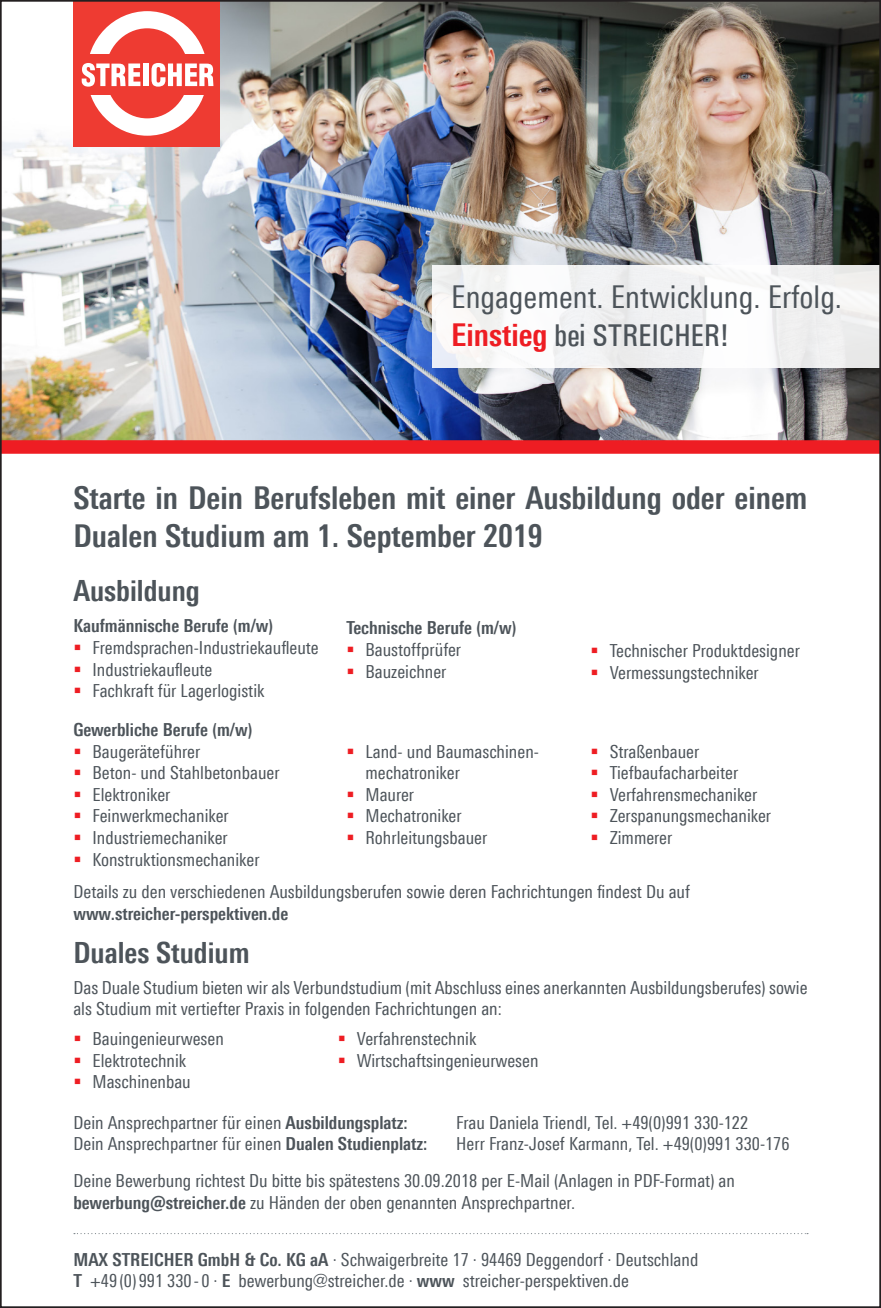
<style>
.page{position:relative;width:881px;height:1308px;background:#fff}
.page>*{position:absolute;margin:0;border:0;box-sizing:border-box;transform-origin:0 0}
.t1{font:700 condensed 31.5px/37.8px "Univers Next Pro";color:#4d545a}
.t2{font:31.5px "Linotype Univers 420 Cn";color:#4d545a}
.t3{font:500 condensed 31.5px "Univers";color:#4d545a}
.t4{font:700 condensed 29.25px "Univers Next Pro";color:#4d545a}
.t5{font:18px/21.6px "Linotype Univers 420 Cn";color:#4d545a}
.t6{font:700 condensed 18px "Univers Next Pro";color:#4d545a}
.s1{font-family:"Univers Next Pro";font-weight:700;color:#ee1d23}
.s2{font-family:"Univers Next Pro";font-weight:700;font-stretch:condensed}
</style>
<div class="page">
<img style="left:3px;top:3px;width:874px;height:437px">
<div style="left:73px;top:0;width:147px;height:147px;background:#ee3b32"></div>
<div style="left:87px;top:11px;width:120px;height:125px;background:#fff;border-radius:50%"></div>
<div style="left:105px;top:28px;width:84px;height:90px;background:#ee3b32;border-radius:50%"></div>
<div style="left:77px;top:54px;width:142px;height:41px;background:#ee3b32"></div>
<svg style="left:82px;top:63px;width:58px;height:24px"></svg>
<div style="left:143px;top:63px;width:6px;height:23px;background:#fff"></div>
<svg style="left:151px;top:63px;width:62px;height:24px"></svg>
<div style="left:432px;top:265px;width:448px;height:102px;background:#f2f2f3"></div>
<div style="left:0;top:440px;width:880px;height:14px;background:#ee1d23"></div>
<svg style="left:74px;top:1233px;width:733px;height:1px"></svg>
<p class="t2" style="left:451px;top:279px;width:392px">Engagement. Entwicklung. Erfolg.</p>
<p class="t3" style="left:451px;top:317px;width:279px"><span class="s1">Einstieg</span> bei STREICHER!</p>
<p class="t1" style="left:73px;top:479px;width:735px">Starte in Dein Berufsleben mit einer Ausbildung oder einem<br>Dualen Studium am 1. September 2019</p>
<p class="t4" style="left:73px;top:573px;width:128px">Ausbildung</p>
<p class="t6" style="left:73px;top:615px;width:201px">Kaufmännische Berufe (m/w)</p>
<p class="t5" style="left:92px;top:636px;width:228px">Fremdsprachen-Industriekaufleute</p>
<p class="t5" style="left:92px;top:658px;width:121px">Industriekaufleute</p>
<p class="t5" style="left:92px;top:680px;width:173px">Fachkraft für Lagerlogistik</p>
<p class="t6" style="left:73px;top:719px;width:181px">Gewerbliche Berufe (m/w)</p>
<p class="t5" style="left:92px;top:740px;width:109px">Baugeräteführer</p>
<p class="t5" style="left:92px;top:762px;width:188px">Beton- und Stahlbetonbauer</p>
<p class="t5" style="left:92px;top:783px;width:79px">Elektroniker</p>
<p class="t5" style="left:92px;top:805px;width:138px">Feinwerkmechaniker</p>
<p class="t5" style="left:92px;top:826px;width:137px">Industriemechaniker</p>
<p class="t5" style="left:92px;top:848px;width:168px">Konstruktionsmechaniker</p>
<p class="t6" style="left:346px;top:617px;width:172px">Technische Berufe (m/w)</p>
<p class="t5" style="left:365px;top:638px;width:97px">Baustoffprüfer</p>
<p class="t5" style="left:365px;top:660px;width:82px">Bauzeichner</p>
<p class="t5" style="left:609px;top:640px;width:192px">Technischer Produktdesigner</p>
<p class="t5" style="left:609px;top:661px;width:151px">Vermessungstechniker</p>
<p class="t5" style="left:609px;top:740px;width:91px">Straßenbauer</p>
<p class="t5" style="left:609px;top:762px;width:130px">Tiefbaufacharbeiter</p>
<p class="t5" style="left:609px;top:783px;width:149px">Verfahrensmechaniker</p>
<p class="t5" style="left:609px;top:805px;width:163px">Zerspanungsmechaniker</p>
<p class="t5" style="left:609px;top:826px;width:64px">Zimmerer</p>
<p class="t5" style="left:365px;top:740px;width:175px">Land- und Baumaschinen&shy;mechatroniker</p>
<p class="t5" style="left:365px;top:783px;width:50px">Maurer</p>
<p class="t5" style="left:365px;top:805px;width:98px">Mechatroniker</p>
<p class="t5" style="left:365px;top:826px;width:123px">Rohrleitungsbauer</p>
<p class="t5" style="left:73px;top:881px;width:618px">Details zu den verschiedenen Ausbildungsberufen sowie deren Fachrichtungen findest Du auf <span class="s2">www.streicher-perspektiven.de</span></p>
<p class="t4" style="left:73px;top:935px;width:178px">Duales Studium</p>
<p class="t5" style="left:73px;top:976px;width:735px">Das Duale Studium bieten wir als Verbundstudium (mit Abschluss eines anerkannten Ausbildungsberufes) sowie als Studium mit vertiefter Praxis in folgenden Fachrichtungen an:</p>
<p class="t5" style="left:92px;top:1027px;width:133px">Bauingenieurwesen</p>
<p class="t5" style="left:92px;top:1049px;width:95px">Elektrotechnik</p>
<p class="t5" style="left:92px;top:1071px;width:100px">Maschinenbau</p>
<p class="t5" style="left:357px;top:1027px;width:121px">Verfahrenstechnik</p>
<p class="t5" style="left:357px;top:1049px;width:183px">Wirtschaftsingenieurwesen</p>
<p class="t5" style="left:73px;top:1111px;width:336px">Dein Ansprechpartner für einen <span class="s2">Ausbildungsplatz:</span></p>
<p class="t5" style="left:456px;top:1111px;width:293px">Frau Daniela Triendl, Tel. +49(0)991 330-122</p>
<p class="t5" style="left:73px;top:1133px;width:355px">Dein Ansprechpartner für einen <span class="s2">Dualen Studienplatz:</span></p>
<p class="t5" style="left:456px;top:1133px;width:334px">Herr Franz-Josef Karmann, Tel. +49(0)991 330-176</p>
<p class="t5" style="left:73px;top:1169px;width:663px">Deine Bewerbung richtest Du bitte bis spätestens 30.09.2018 per E-Mail (Anlagen in PDF-Format) an <span class="s2">bewerbung@streicher.de</span> zu Händen der oben genannten Ansprechpartner.</p>
<p class="t5" style="left:73px;top:1248px;width:626px"><span class="s2">MAX STREICHER GmbH &amp; Co. KG aA</span> · Schwaigerbreite 17 · 94469 Deggendorf · Deutschland</p>
<p class="t5" style="left:73px;top:1269px;width:557px"><span class="s2">T</span> +49 (0) 991 330 - 0 · <span class="s2">E</span> bewerbung@streicher.de · <span class="s2">www</span> streicher-perspektiven.de</p>
</div>
